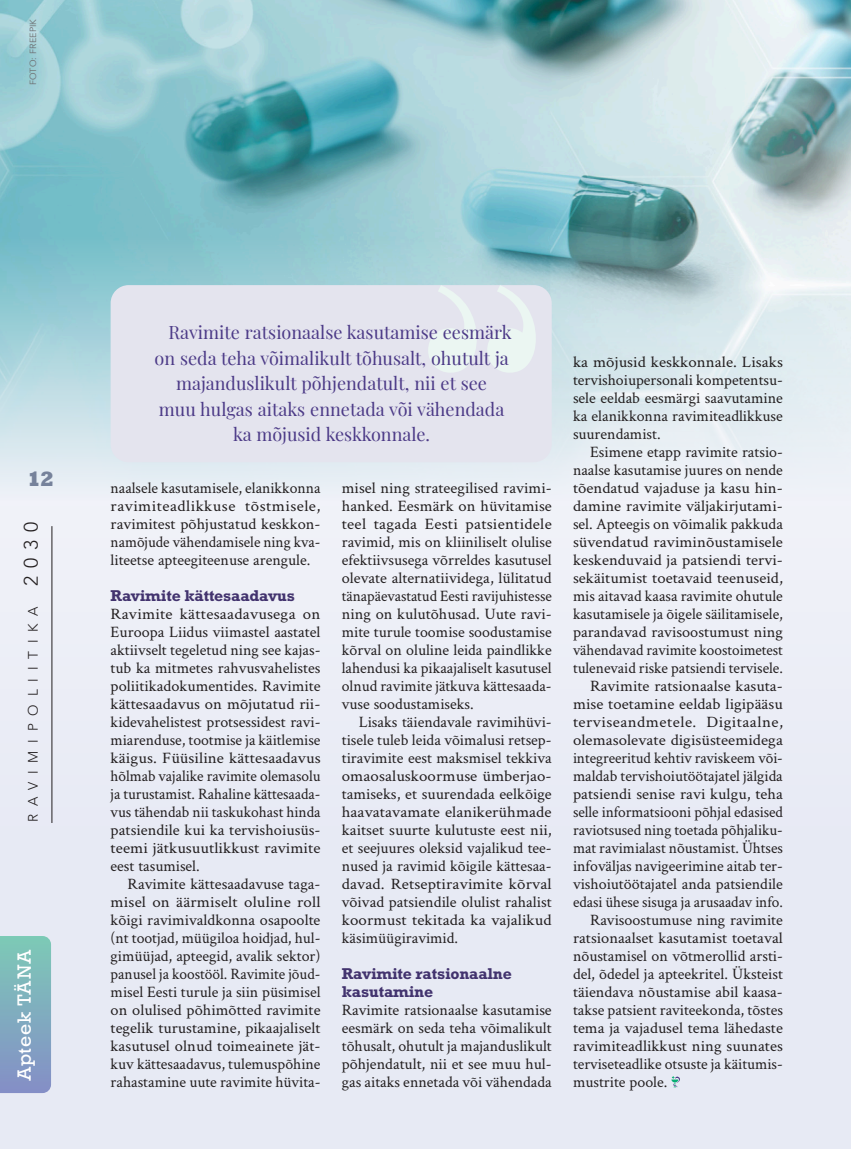
<style>
.page{position:relative;width:851px;height:1149px;background:#fff}
.page>*{position:absolute;margin:0;border:0;box-sizing:border-box;transform-origin:0 0}
.t1{font:800 21px "Rockwell Std";color:#76829b}
.ladu{font:18px "Playfair Display";color:#4c3a87}
.t2{font:18px "Rockwell";letter-spacing:.04em;color:#fff}
.ladu-2{font:15.9px/18px "Crimson Text";color:#231f20;text-align:justify}
.ladu_taandeta{font:15.9px/18px "Crimson Text";color:#231f20;text-align:justify;scale:1.06 1}
.ladu-3{font:15.9px/18px "Crimson Text";color:#231f20;text-align:justify;scale:1.04 1}
.ladu_taandeta-2{font:15.9px/18px "Crimson Text";color:#231f20;text-align:justify}
.vahepeal_2{font:700 15.9px/18px "Rockwell Std";letter-spacing:-.01em;color:#42336e}
.rubriik_serva_vasak{font:300 13.65px "Avenir LT Std";letter-spacing:.57em;color:#231f20}
.pildi_autor{font:9px "Avenir";letter-spacing:.02em;color:#6c6d70}
.s1{font-size:19.5px}
</style>
<div class="page">
<div style="left:0;top:0;width:850px;height:1148px;background:#e8ebf5"></div>
<img style="left:0;top:0;width:850px;height:473px">
<svg style="left:671px;top:1076px;width:9px;height:11px"></svg>
<div style="left:111px;top:285px;width:440px;height:177px;background:#e4e4ee;border-radius:18px"></div>
<svg style="left:428px;top:285px;width:107px;height:87px"></svg>
<svg style="left:0;top:936px;width:51px;height:156px;background:#80acbe"></svg>
<hr style="left:52px;top:526px;width:1px;height:296px;background:#231f20">
<p class="pildi_autor" style="left:28px;top:85px;width:68px;rotate:-90deg">FOTO: FREEPIK</p>
<h1 class="t1" style="left:27px;top:466px;width:29px">12</h1>
<p class="rubriik_serva_vasak" style="left:25px;top:822px;width:302px;rotate:-90deg">ravimipoliitika <span class="s1">2030</span></p>
<p class="t2" style="left:13px;top:1080px;width:133px;rotate:-90deg">Apteek TÄNA</p>
<p class="ladu" style="left:169px;top:318px;width:344px">Ravimite ratsionaalse kasutamise eesmärk</p>
<p class="ladu" style="left:154px;top:344px;width:356px">on seda teha võimalikult tõhusalt, ohutult ja</p>
<p class="ladu" style="left:176px;top:369px;width:312px">majanduslikult põhjendatult, nii et see</p>
<p class="ladu" style="left:159px;top:395px;width:347px">muu hulgas aitaks ennetada või vähendada</p>
<p class="ladu" style="left:233px;top:420px;width:198px">ka mõjusid keskkonnale.</p>
<p class="ladu-2" style="left:111px;top:478px;width:211px">naalsele kasutamisele, elanikkonna ravimiteadlikkuse tõstmisele, ravimitest põhjustatud keskkon&shy;namõjude vähendamisele ning kva&shy;liteetse apteegiteenuse arengule.</p>
<p class="vahepeal_2" style="left:111px;top:586px;width:186px">Ravimite kättesaadavus</p>
<p class="ladu_taandeta" style="left:111px;top:604px;width:199px">Ravimite kättesaadavusega on Euroopa Liidus viimastel aastatel aktiivselt tegeletud ning see kajas&shy;tub ka mitmetes rahvusvahelistes poliitikadokumentides. Ravimite kättesaadavus on mõjutatud rii&shy;kidevahelistest protsessidest ravi&shy;miarenduse, tootmise ja käitlemise käigus. Füüsiline kättesaadavus hõlmab vajalike ravimite olemasolu ja turustamist. Rahaline kättesaada&shy;vus tähendab nii taskukohast hinda patsiendile kui ka tervishoiusüs&shy;teemi jätkusuutlikkust ravimite eest tasumisel.</p>
<p class="ladu-2" style="left:111px;top:874px;width:211px;text-indent:17px">Ravimite kättesaadavuse taga&shy;misel on äärmiselt oluline roll kõigi ravimivaldkonna osapoolte (nt tootjad, müügiloa hoidjad, hul&shy;gimüüjad, apteegid, avalik sektor) panusel ja koostööl. Ravimite jõud&shy;misel Eesti turule ja siin püsimisel on olulised põhimõtted ravimite tegelik turustamine, pikaajaliselt kasutusel olnud toimeainete jät&shy;kuv kättesaadavus, tulemuspõhine rahastamine uute ravimite hüvita-</p>
<p class="ladu-2" style="left:342px;top:478px;width:211px">misel ning strateegilised ravimi&shy;hanked. Eesmärk on hüvitamise teel tagada Eesti patsientidele ravimid, mis on kliiniliselt olulise efektiivsusega võrreldes kasutusel olevate alternatiividega, lülitatud tänapäevastatud Eesti ravijuhistesse ning on kulutõhusad. Uute ravi&shy;mite turule toomise soodustamise kõrval on oluline leida paindlikke lahendusi ka pikaajaliselt kasutusel olnud ravimite jätkuva kättesaada&shy;vuse soodustamiseks.</p>
<p class="ladu-2" style="left:342px;top:712px;width:211px;text-indent:17px">Lisaks täiendavale ravimihüvi&shy;tisele tuleb leida võimalusi retsep&shy;tiravimite eest maksmisel tekkiva omaosaluskoormuse ümberjao&shy;tamiseks, et suurendada eelkõige haavatavamate elanikerühmade kaitset suurte kulutuste eest nii, et seejuures oleksid vajalikud tee&shy;nused ja ravimid kõigile kättesaa&shy;davad. Retseptiravimite kõrval võivad patsiendile olulist rahalist koormust tekitada ka vajalikud käsimüügiravimid.</p>
<p class="vahepeal_2" style="left:342px;top:964px;width:171px">Ravimite ratsionaalne kasutamine</p>
<p class="ladu_taandeta-2" style="left:342px;top:1000px;width:211px">Ravimite ratsionaalse kasutamise eesmärk on seda teha võimalikult tõhusalt, ohutult ja majanduslikult põhjendatult, nii et see muu hul&shy;gas aitaks ennetada või vähendada</p>
<p class="ladu_taandeta" style="left:573px;top:352px;width:199px">ka mõjusid keskkonnale. Lisaks tervishoiupersonali kompetentsu&shy;sele eeldab eesmärgi saavutamine ka elanikkonna ravimiteadlikkuse suurendamist.</p>
<p class="ladu-2" style="left:573px;top:442px;width:211px;text-indent:17px">Esimene etapp ravimite ratsio&shy;naalse kasutamise juures on nende tõendatud vajaduse ja kasu hin&shy;damine ravimite väljakirjutami&shy;sel. Apteegis on võimalik pakkuda süvendatud raviminõustamisele keskenduvaid ja patsiendi tervi&shy;sekäitumist toetavaid teenuseid, mis aitavad kaasa ravimite ohutule kasutamisele ja õigele säilitamisele, parandavad ravisoostumust ning vähendavad ravimite koostoimetest tulenevaid riske patsiendi tervisele.</p>
<p class="ladu-3" style="left:573px;top:676px;width:203px;text-indent:17px">Ravimite ratsionaalse kasuta&shy;mise toetamine eeldab ligipääsu terviseandmetele. Digitaalne, olemasolevate digisüsteemidega integreeritud kehtiv raviskeem või&shy;maldab tervishoiutöötajatel jälgida patsiendi senise ravi kulgu, teha selle informatsiooni põhjal edasised raviotsused ning toetada põhjaliku&shy;mat ravimialast nõustamist. Ühtses infoväljas navigeerimine aitab ter&shy;vishoiutöötajatel anda patsiendile edasi ühese sisuga ja arusaadav info.</p>
<p class="ladu-2" style="left:573px;top:910px;width:211px;text-indent:17px">Ravisoostumuse ning ravimite ratsionaalset kasutamist toetaval nõustamisel on võtmerollid arsti&shy;del, õdedel ja apteekritel. Üksteist täiendava nõustamise abil kaasa&shy;takse patsient raviteekonda, tõstes tema ja vajadusel tema lähedaste ravimiteadlikkust ning suunates terviseteadlike otsuste ja käitumis&shy;mustrite poole.</p>
</div>
